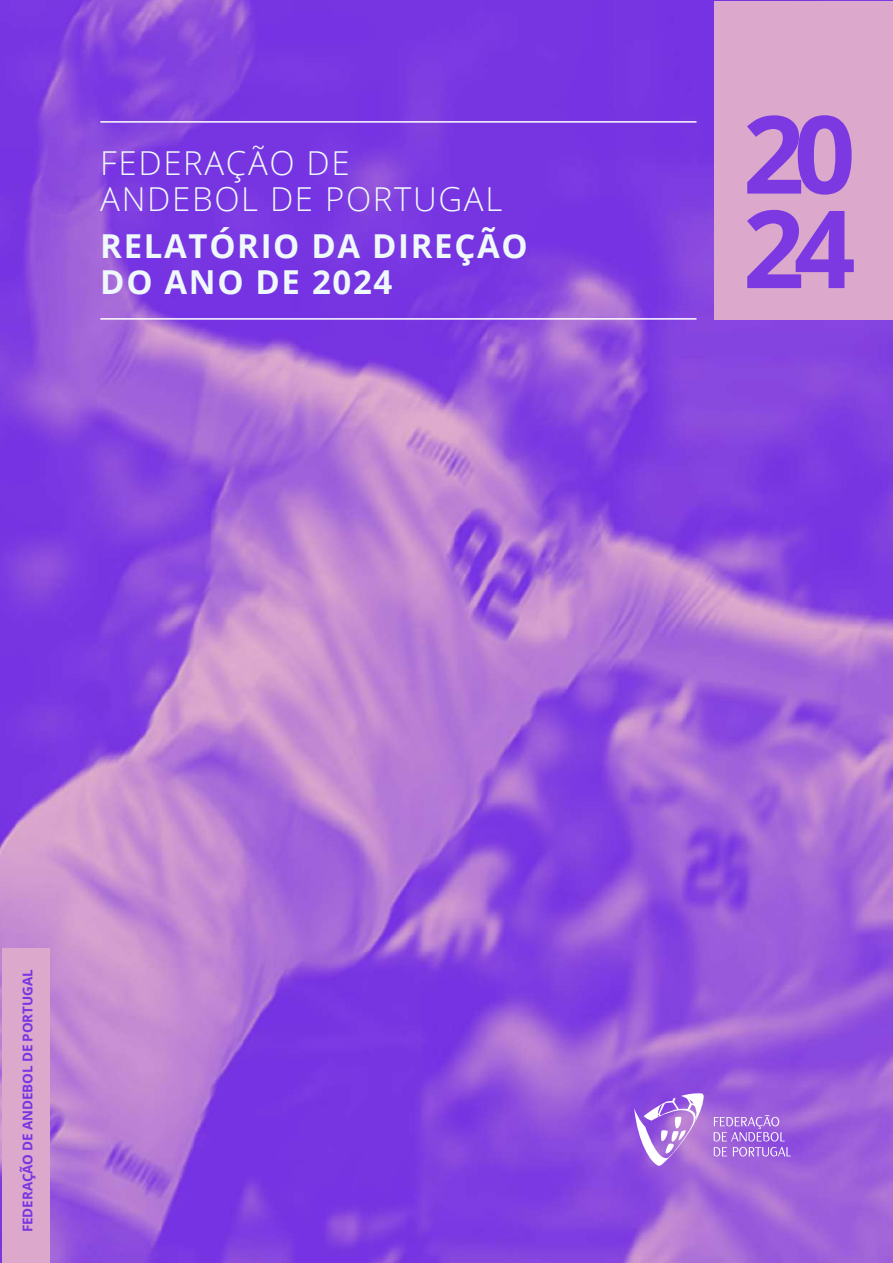
<style>
.page{position:relative;width:893px;height:1263px;background:#fff}
.page>*{position:absolute;margin:0;border:0;box-sizing:border-box;transform-origin:0 0}
.t1{font:700 108px/94.5px "Open Sans";color:#7c39e1}
.t2{font:700 33px/36px "Open Sans";letter-spacing:.05em;color:#eff8fa}
.t3{font:300 33px/36px "Open Sans";letter-spacing:.05em;color:#eff8fa}
.t4{font:700 13.5px "Open Sans";letter-spacing:-.01em;color:#7935e2}
</style>
<div class="page">
<img style="left:0;top:0;width:893px;height:1263px">
<div style="left:2px;top:948px;width:47px;height:315px;background:#dca8cc"></div>
<hr style="left:100px;top:121px;width:596px;height:2px;background:#fff">
<hr style="left:100px;top:318px;width:596px;height:2px;background:#fff">
<div style="left:714px;top:2px;width:179px;height:318px;background:#dca8cc"></div>
<svg style="left:733px;top:1147px;width:58px;height:9px"></svg>
<svg style="left:714px;top:1115px;width:71px;height:26px"></svg>
<svg style="left:714px;top:1147px;width:13px;height:9px"></svg>
<svg style="left:634px;top:1093px;width:70px;height:73px"></svg>
<p class="t3" style="left:100px;top:144px;width:404px">FEDERAÇÃO DE<br>ANDEBOL DE PORTUGAL</p>
<p class="t2" style="left:100px;top:227px;width:429px">RELATÓRIO DA DIREÇÃO<br>DO ANO DE 2024</p>
<h1 class="t1" style="left:743px;top:104px;width:114px">20<br>24</h1>
<p class="t4" style="left:18px;top:1232px;width:264px;rotate:-90deg">FEDERAÇÃO DE ANDEBOL DE PORTUGAL</p>
</div>
